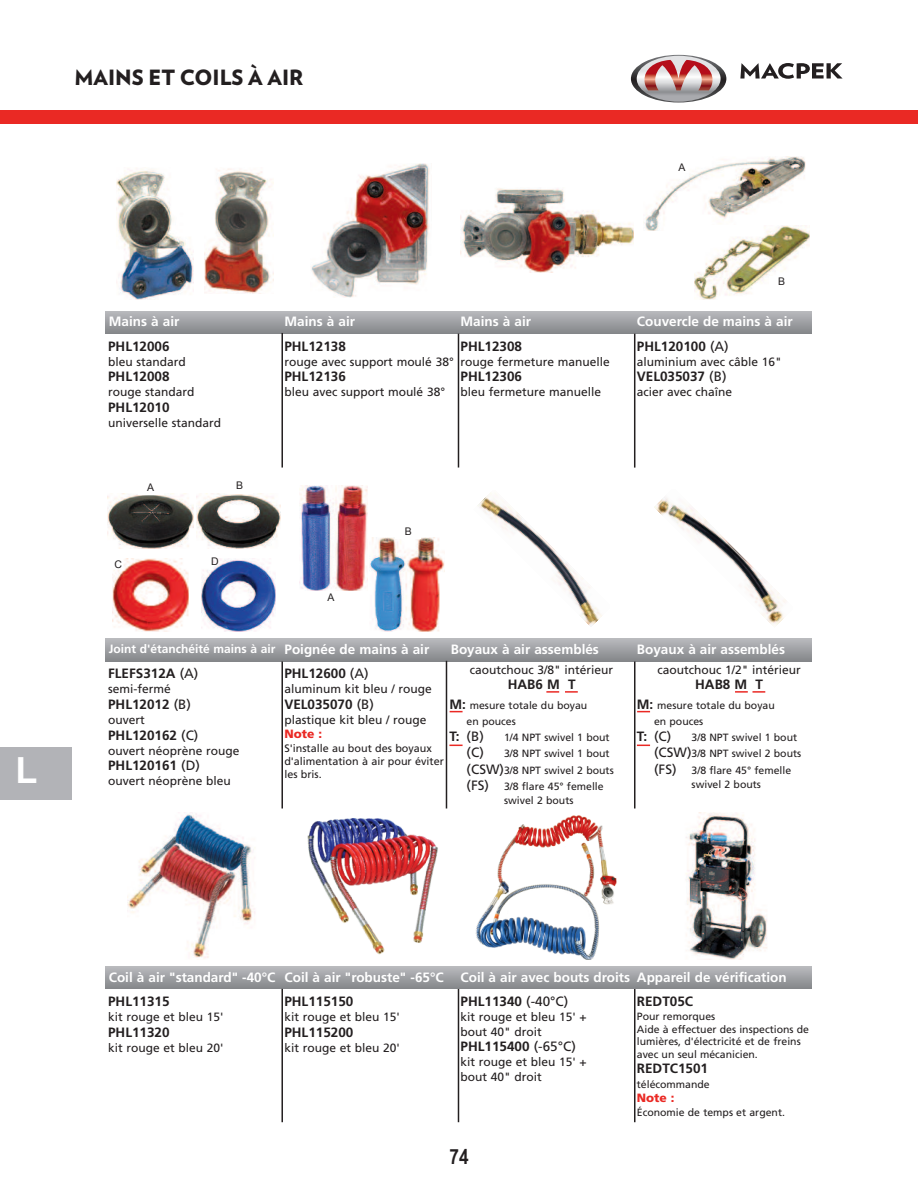
<style>
.page{position:relative;width:918px;height:1188px;background:#fff}
.page>*{position:absolute;margin:0;border:0;box-sizing:border-box;transform-origin:0 0}
.t1{font:700 36px "Arial";color:#fff}
.t2{font:900 21px "Verlag";color:#231f20}
.t3{font:700 21px "Arial Narrow";color:#231f20}
.t4{font:700 13.5px "Frutiger";color:#231f20}
.t5{font:700 13.5px "Frutiger";color:#fff}
.t6{font:13.5px "Frutiger";color:#231f20}
.t7{font:12px/14.4px "Frutiger";color:#231f20}
.t8{font:700 12px "Frutiger";color:#fff}
.t9{font:900 12px "Frutiger";color:#ea2924}
.t10{font:10.8px/12.9px "Frutiger";color:#231f20}
.t11{font:10.5px/16.2px "Frutiger";color:#231f20}
.t12{font:10.5px "Arial";color:#231f20}
.s1{font-weight:400}
.s2{font-size:13.5px}
.s3{font-weight:700;font-size:13.5px}
.s4{font-weight:700}
</style>
<div class="page">
<img style="left:116px;top:169px;width:77px;height:130px">
<img style="left:204px;top:168px;width:69px;height:125px">
<img style="left:311px;top:163px;width:119px;height:134px">
<img style="left:461px;top:188px;width:173px;height:85px">
<div style="left:106px;top:311px;width:706px;height:22px;background:linear-gradient(to bottom,#b8b9bd,#888a8e)"></div>
<img style="left:108px;top:493px;width:85px;height:56px">
<img style="left:113px;top:558px;width:75px;height:74px">
<img style="left:201px;top:559px;width:75px;height:73px">
<img style="left:197px;top:494px;width:83px;height:54px">
<img style="left:300px;top:485px;width:68px;height:106px">
<img style="left:369px;top:537px;width:75px;height:95px">
<img style="left:477px;top:493px;width:125px;height:133px">
<img style="left:654px;top:497px;width:132px;height:129px">
<div style="left:106px;top:639px;width:706px;height:22px;background:linear-gradient(to bottom,#b7b8bc,#888a8d)"></div>
<img style="left:128px;top:813px;width:127px;height:146px">
<img style="left:307px;top:818px;width:131px;height:137px">
<img style="left:686px;top:812px;width:81px;height:147px">
<div style="left:106px;top:967px;width:706px;height:22px;background:linear-gradient(to bottom,#b8b8bd,#87898c)"></div>
<hr style="left:281px;top:333px;width:2px;height:135px;background:#231f20">
<hr style="left:458px;top:334px;width:1px;height:134px;background:#231f20">
<hr style="left:634px;top:334px;width:1px;height:134px;background:#231f20">
<hr style="left:281px;top:662px;width:2px;height:146px;background:#231f20">
<hr style="left:446px;top:661px;width:1px;height:147px;background:#231f20">
<hr style="left:634px;top:662px;width:1px;height:146px;background:#231f20">
<hr style="left:281px;top:989px;width:2px;height:133px;background:#231f20">
<hr style="left:458px;top:989px;width:1px;height:133px;background:#231f20">
<hr style="left:634px;top:989px;width:1px;height:133px;background:#231f20">
<div style="left:396px;top:525px;width:25px;height:14px;background:#fff"></div>
<img style="left:475px;top:815px;width:142px;height:145px">
<div style="left:0;top:110px;width:918px;height:13px;background:#ea2924"></div>
<div style="left:138px;top:482px;width:25px;height:13px;background:#fff"></div>
<img style="left:643px;top:156px;width:163px;height:75px">
<img style="left:695px;top:226px;width:114px;height:73px">
<div style="left:769px;top:276px;width:25px;height:14px;background:#fff"></div>
<svg style="left:631px;top:55px;width:95px;height:48px"></svg>
<svg style="left:740px;top:63px;width:103px;height:16px"></svg>
<div style="left:0;top:747px;width:72px;height:53px;background:#b2b3b7"></div>
<svg style="left:546px;top:691px;width:13px;height:2px"></svg>
<svg style="left:565px;top:691px;width:13px;height:2px"></svg>
<svg style="left:735px;top:691px;width:30px;height:2px"></svg>
<svg style="left:450px;top:711px;width:13px;height:1px"></svg>
<svg style="left:637px;top:711px;width:13px;height:1px"></svg>
<svg style="left:449px;top:745px;width:14px;height:1px"></svg>
<svg style="left:637px;top:745px;width:13px;height:1px"></svg>
<h2 class="t2" style="left:74px;top:69px;width:230px">MAINS ET COILS À AIR</h2>
<p class="t12" style="left:679px;top:162px;width:9px">A</p>
<h1 class="t1" style="left:16px;top:751px;width:23px">L</h1>
<p class="t12" style="left:778px;top:276px;width:9px">B</p>
<p class="t5" style="left:109px;top:316px;width:72px">Mains à air</p>
<p class="t5" style="left:285px;top:316px;width:72px">Mains à air</p>
<p class="t5" style="left:461px;top:316px;width:72px">Mains à air</p>
<p class="t5" style="left:637px;top:316px;width:157px">Couvercle de mains à air</p>
<p class="t4" style="left:108px;top:341px;width:63px">PHL12006</p>
<p class="t7" style="left:108px;top:355px;width:79px">bleu standard</p>
<p class="t4" style="left:108px;top:371px;width:63px">PHL12008</p>
<p class="t7" style="left:108px;top:386px;width:88px">rouge standard</p>
<p class="t4" style="left:108px;top:402px;width:63px">PHL12010</p>
<p class="t7" style="left:108px;top:416px;width:115px">universelle standard</p>
<p class="t12" style="left:147px;top:481px;width:9px">A</p>
<p class="t12" style="left:236px;top:480px;width:9px">B</p>
<p class="t12" style="left:115px;top:558px;width:9px">C</p>
<p class="t12" style="left:211px;top:556px;width:9px">D</p>
<p class="t4" style="left:284px;top:341px;width:63px">PHL12138</p>
<p class="t7" style="left:284px;top:355px;width:171px">rouge avec support moulé 38°</p>
<p class="t4" style="left:284px;top:371px;width:63px">PHL12136</p>
<p class="t7" style="left:284px;top:386px;width:162px">bleu avec support moulé 38°</p>
<p class="t4" style="left:461px;top:341px;width:63px">PHL12308</p>
<p class="t7" style="left:461px;top:355px;width:151px">rouge fermeture manuelle</p>
<p class="t4" style="left:461px;top:371px;width:63px">PHL12306</p>
<p class="t7" style="left:461px;top:386px;width:142px">bleu fermeture manuelle</p>
<p class="t4" style="left:637px;top:341px;width:93px">PHL120100 <span class="s1">(A)</span></p>
<p class="t7" style="left:637px;top:355px;width:147px">aluminium avec câble 16"</p>
<p class="t4" style="left:637px;top:371px;width:91px">VEL035037 <span class="s1">(B)</span></p>
<p class="t7" style="left:637px;top:386px;width:97px">acier avec chaîne</p>
<p class="t12" style="left:328px;top:592px;width:9px">A</p>
<p class="t12" style="left:405px;top:525px;width:9px">B</p>
<p class="t8" style="left:109px;top:644px;width:322px">Joint d'étanchéité mains à air <span class="s2">Poignée de mains à air</span></p>
<p class="t5" style="left:451px;top:644px;width:150px">Boyaux à air assemblés</p>
<p class="t5" style="left:637px;top:644px;width:150px">Boyaux à air assemblés</p>
<p class="t4" style="left:108px;top:668px;width:92px">FLEFS312A <span class="s1">(A)</span></p>
<p class="t7" style="left:108px;top:683px;width:64px">semi-fermé</p>
<p class="t4" style="left:108px;top:699px;width:84px">PHL12012 <span class="s1">(B)</span></p>
<p class="t7" style="left:108px;top:714px;width:38px">ouvert</p>
<p class="t4" style="left:108px;top:729px;width:92px">PHL120162 <span class="s1">(C)</span></p>
<p class="t7" style="left:108px;top:744px;width:133px">ouvert néoprène rouge</p>
<p class="t4" style="left:108px;top:760px;width:93px">PHL120161 <span class="s1">(D)</span></p>
<p class="t7" style="left:108px;top:775px;width:124px">ouvert néoprène bleu</p>
<p class="t7" style="left:470px;top:663px;width:145px">caoutchouc 3/8" intérieur</p>
<p class="t4" style="left:508px;top:679px;width:69px">HAB6 M T</p>
<p class="t11" style="left:467px;top:698px;width:122px;text-indent:-17px"><span class="s3">M:</span> mesure totale du boyau en pouces</p>
<p class="t6" style="left:449px;top:731px;width:36px"><span class="s4">T:</span> (B)</p>
<p class="t4" style="left:284px;top:668px;width:86px">PHL12600 <span class="s1">(A)</span></p>
<p class="t7" style="left:284px;top:683px;width:149px">aluminum kit bleu / rouge</p>
<p class="t4" style="left:284px;top:699px;width:91px">VEL035070 <span class="s1">(B)</span></p>
<p class="t7" style="left:284px;top:714px;width:144px">plastique kit bleu / rouge</p>
<p class="t9" style="left:284px;top:729px;width:39px">Note :</p>
<p class="t10" style="left:284px;top:743px;width:161px">S'installe au bout des boyaux d'alimentation à air pour éviter les bris.</p>
<p class="t11" style="left:467px;top:730px;width:149px;text-indent:38px">1/4 NPT swivel 1 bout <span class="s2">(C)</span> 3/8 NPT swivel 1 bout <span class="s2">(CSW)</span>3/8 NPT swivel 2 bouts <span class="s2">(FS)</span> 3/8 flare 45° femelle</p>
<p class="t11" style="left:504px;top:793px;width:71px">swivel 2 bouts</p>
<p class="t7" style="left:657px;top:663px;width:145px">caoutchouc 1/2" intérieur</p>
<p class="t4" style="left:695px;top:679px;width:69px">HAB8 M T</p>
<p class="t11" style="left:654px;top:698px;width:122px;text-indent:-17px"><span class="s3">M:</span> mesure totale du boyau en pouces</p>
<p class="t6" style="left:637px;top:731px;width:36px"><span class="s4">T:</span> (C)</p>
<p class="t11" style="left:654px;top:730px;width:149px;text-indent:38px">3/8 NPT swivel 1 bout <span class="s2">(CSW)</span>3/8 NPT swivel 2 bouts <span class="s2">(FS)</span> 3/8 flare 45° femelle</p>
<p class="t11" style="left:692px;top:777px;width:71px">swivel 2 bouts</p>
<p class="t5" style="left:109px;top:971px;width:336px">Coil à air "standard" -40°C Coil à air "robuste" -65°C</p>
<p class="t5" style="left:461px;top:971px;width:328px">Coil à air avec bouts droits Appareil de vérification</p>
<p class="t4" style="left:108px;top:996px;width:63px">PHL11315</p>
<p class="t7" style="left:108px;top:1011px;width:117px">kit rouge et bleu 15'</p>
<p class="t4" style="left:108px;top:1027px;width:63px">PHL11320</p>
<p class="t7" style="left:108px;top:1041px;width:117px">kit rouge et bleu 20'</p>
<p class="t4" style="left:284px;top:996px;width:71px">PHL115150</p>
<p class="t7" style="left:284px;top:1011px;width:117px">kit rouge et bleu 15'</p>
<p class="t4" style="left:284px;top:1027px;width:71px">PHL115200</p>
<p class="t7" style="left:284px;top:1041px;width:117px">kit rouge et bleu 20'</p>
<p class="t4" style="left:461px;top:996px;width:109px">PHL11340 <span class="s1">(-40°C)</span></p>
<p class="t7" style="left:461px;top:1011px;width:128px">kit rouge et bleu 15' + bout 40" droit</p>
<p class="t4" style="left:461px;top:1041px;width:117px">PHL115400 <span class="s1">(-65°C)</span></p>
<p class="t7" style="left:461px;top:1056px;width:128px">kit rouge et bleu 15' + bout 40" droit</p>
<h2 class="t3" style="left:449px;top:1144px;width:21px">74</h2>
<p class="t4" style="left:637px;top:996px;width:58px">REDT05C</p>
<p class="t11" style="left:637px;top:1011px;width:174px;line-height:12.6px">Pour remorques<br>Aide à effectuer des inspections de lumières, d'électricité et de freins avec un seul mécanicien.</p>
<p class="t4" style="left:637px;top:1063px;width:73px">REDTC1501</p>
<p class="t11" style="left:637px;top:1077px;width:74px">télécommande</p>
<p class="t9" style="left:637px;top:1093px;width:39px">Note :</p>
<p class="t11" style="left:637px;top:1105px;width:150px">Économie de temps et argent.</p>
</div>
